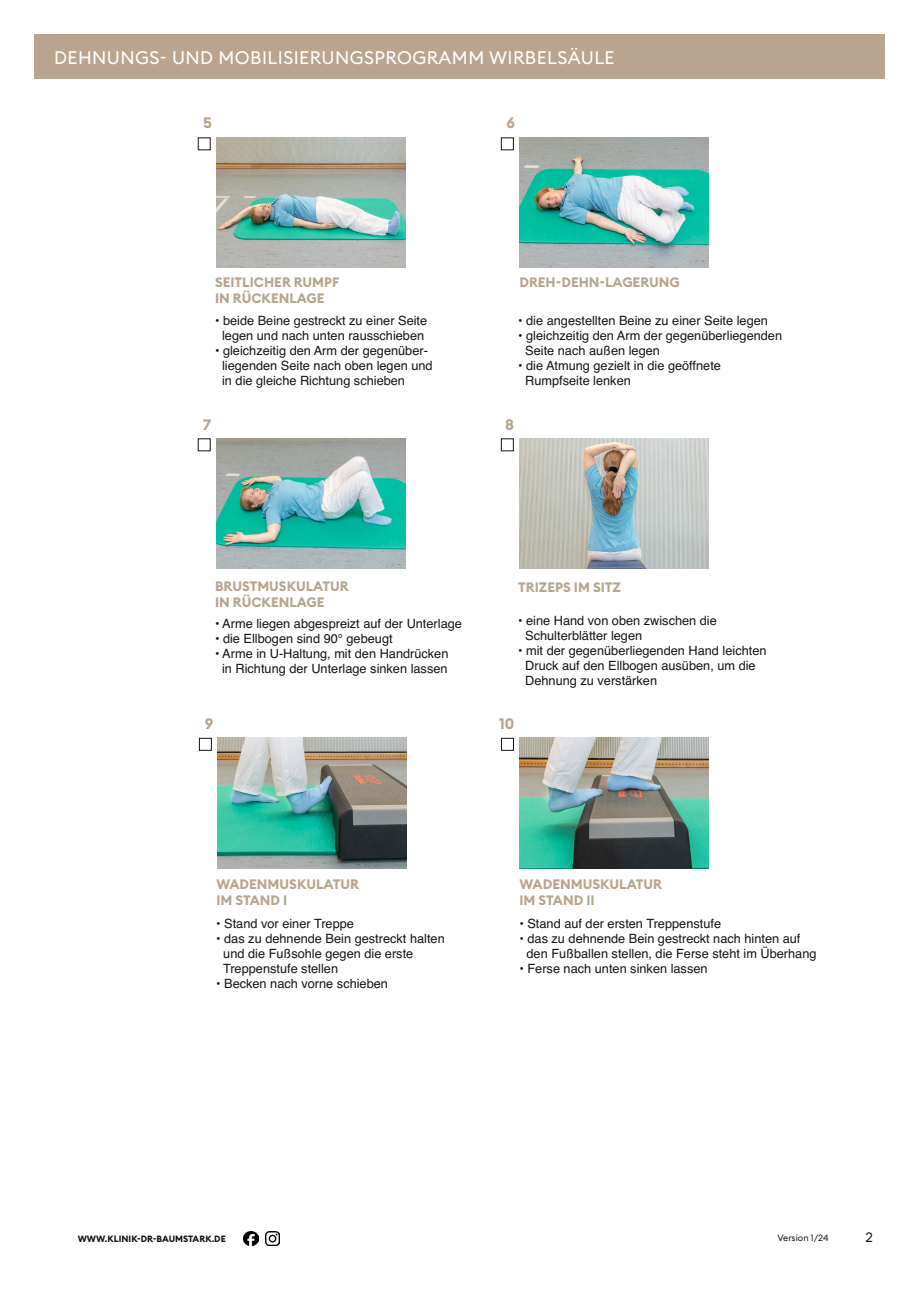
<style>
.page{position:relative;width:919px;height:1289px;background:#fff}
.page>*{position:absolute;margin:0;border:0;box-sizing:border-box;transform-origin:0 0}
._01_Bold_28pt{font:18px "Euclid Square";letter-spacing:.025em;color:#fff}
.t1{font:700 15px "Euclid Square";color:#b9a58f}
.t2{font:700 13.5px "Euclid Square";color:#b9a58f}
.t3{font:13.5px "Euclid Square";color:#131413}
.t4{font:12.75px "Helvetica";color:#131413}
.t5{font:700 9px "Euclid Square";color:#131413}
.t6{font:9px "Euclid Square";color:#131413}
</style>
<div class="page">
<div style="left:34px;top:34px;width:850px;height:45px;background:#b9a58f"></div>
<img style="left:265px;top:1231px;width:14px;height:14px">
<img style="left:244px;top:1231px;width:14px;height:14px">
<img style="left:217px;top:137px;width:188px;height:131px">
<img style="left:216px;top:438px;width:189px;height:131px">
<img style="left:519px;top:137px;width:189px;height:131px">
<img style="left:519px;top:438px;width:189px;height:131px">
<div style="left:501px;top:438px;width:12px;height:13px;border:1px solid #131413"></div>
<div style="left:501px;top:137px;width:12px;height:13px;border:1px solid #131413"></div>
<img style="left:217px;top:738px;width:189px;height:130px">
<img style="left:519px;top:738px;width:189px;height:130px">
<div style="left:199px;top:738px;width:13px;height:12px;border:1px solid #131413"></div>
<div style="left:501px;top:738px;width:13px;height:12px;border:1px solid #131413"></div>
<p class="_01_Bold_28pt" style="left:54px;top:46px;width:562px">DEHNUNGS- UND MOBILISIERUNGSPROGRAMM WIRBELSÄULE</p>
<p class="t1" style="left:203px;top:113px;width:10px">5</p>
<p class="t1" style="left:506px;top:113px;width:10px">6</p>
<p class="t2" style="left:215px;top:273px;width:126px">SEITLICHER RUMPF</p>
<p class="t2" style="left:215px;top:290px;width:111px">IN RÜCKENLAGE</p>
<p class="t4" style="left:215px;top:310px;width:214px">• beide Beine gestreckt zu einer Seite</p>
<p class="t4" style="left:222px;top:325px;width:203px">legen und nach unten rausschieben</p>
<p class="t4" style="left:215px;top:340px;width:214px">• gleichzeitig den Arm der gegenüber-</p>
<p class="t4" style="left:222px;top:355px;width:212px">liegenden Seite nach oben legen und</p>
<p class="t4" style="left:222px;top:370px;width:184px">in die gleiche Richtung schieben</p>
<p class="t2" style="left:519px;top:274px;width:162px">DREH-DEHN-LAGERUNG</p>
<p class="t4" style="left:518px;top:310px;width:251px">• die angestellten Beine zu einer Seite legen</p>
<p class="t4" style="left:518px;top:325px;width:265px">• gleichzeitig den Arm der gegenüberliegenden</p>
<p class="t4" style="left:525px;top:340px;width:136px">Seite nach außen legen</p>
<p class="t4" style="left:518px;top:355px;width:204px">• die Atmung gezielt in die geöffnete</p>
<p class="t4" style="left:525px;top:370px;width:107px">Rumpfseite lenken</p>
<p class="t1" style="left:203px;top:415px;width:10px">7</p>
<p class="t1" style="left:505px;top:415px;width:10px">8</p>
<p class="t2" style="left:215px;top:577px;width:135px">BRUSTMUSKULATUR</p>
<p class="t2" style="left:215px;top:593px;width:111px">IN RÜCKENLAGE</p>
<p class="t4" style="left:215px;top:613px;width:248px">• Arme liegen abgespreizt auf der Unterlage</p>
<p class="t4" style="left:215px;top:628px;width:179px">• die Ellbogen sind 90° gebeugt</p>
<p class="t4" style="left:215px;top:643px;width:235px">• Arme in U-Haltung, mit den Handrücken</p>
<p class="t4" style="left:222px;top:658px;width:227px">in Richtung der Unterlage sinken lassen</p>
<p class="t2" style="left:518px;top:578px;width:104px">TRIZEPS IM SITZ</p>
<p class="t4" style="left:518px;top:610px;width:200px">• eine Hand von oben zwischen die</p>
<p class="t4" style="left:525px;top:625px;width:118px">Schulterblätter legen</p>
<p class="t4" style="left:518px;top:640px;width:250px">• mit der gegenüberliegenden Hand leichten</p>
<p class="t4" style="left:525px;top:655px;width:232px">Druck auf den Ellbogen ausüben, um die</p>
<p class="t4" style="left:525px;top:670px;width:133px">Dehnung zu verstärken</p>
<p class="t1" style="left:205px;top:714px;width:10px">9</p>
<p class="t1" style="left:499px;top:714px;width:17px">10</p>
<p class="t2" style="left:216px;top:875px;width:144px">WADENMUSKULATUR</p>
<p class="t2" style="left:216px;top:891px;width:73px">IM STAND I</p>
<p class="t4" style="left:216px;top:913px;width:139px">• Stand vor einer Treppe</p>
<p class="t4" style="left:216px;top:928px;width:230px">• das zu dehnende Bein gestreckt halten</p>
<p class="t4" style="left:223px;top:943px;width:191px">und die Fußsohle gegen die erste</p>
<p class="t4" style="left:223px;top:958px;width:117px">Treppenstufe stellen</p>
<p class="t4" style="left:216px;top:973px;width:173px">• Becken nach vorne schieben</p>
<p class="t2" style="left:519px;top:875px;width:144px">WADENMUSKULATUR</p>
<p class="t2" style="left:519px;top:891px;width:77px">IM STAND II</p>
<p class="t4" style="left:519px;top:913px;width:203px">• Stand auf der ersten Treppenstufe</p>
<p class="t4" style="left:519px;top:928px;width:282px">• das zu dehnende Bein gestreckt nach hinten auf</p>
<p class="t4" style="left:526px;top:943px;width:291px">den Fußballen stellen, die Ferse steht im Überhang</p>
<p class="t4" style="left:519px;top:958px;width:190px">• Ferse nach unten sinken lassen</p>
<p class="t5" style="left:78px;top:1232px;width:150px">WWW.KLINIK-DR-BAUMSTARK.DE</p>
<p class="t6" style="left:777px;top:1231px;width:53px">Version 1/24</p>
<p class="t3" style="left:865px;top:1227px;width:9px">2</p>
</div>
